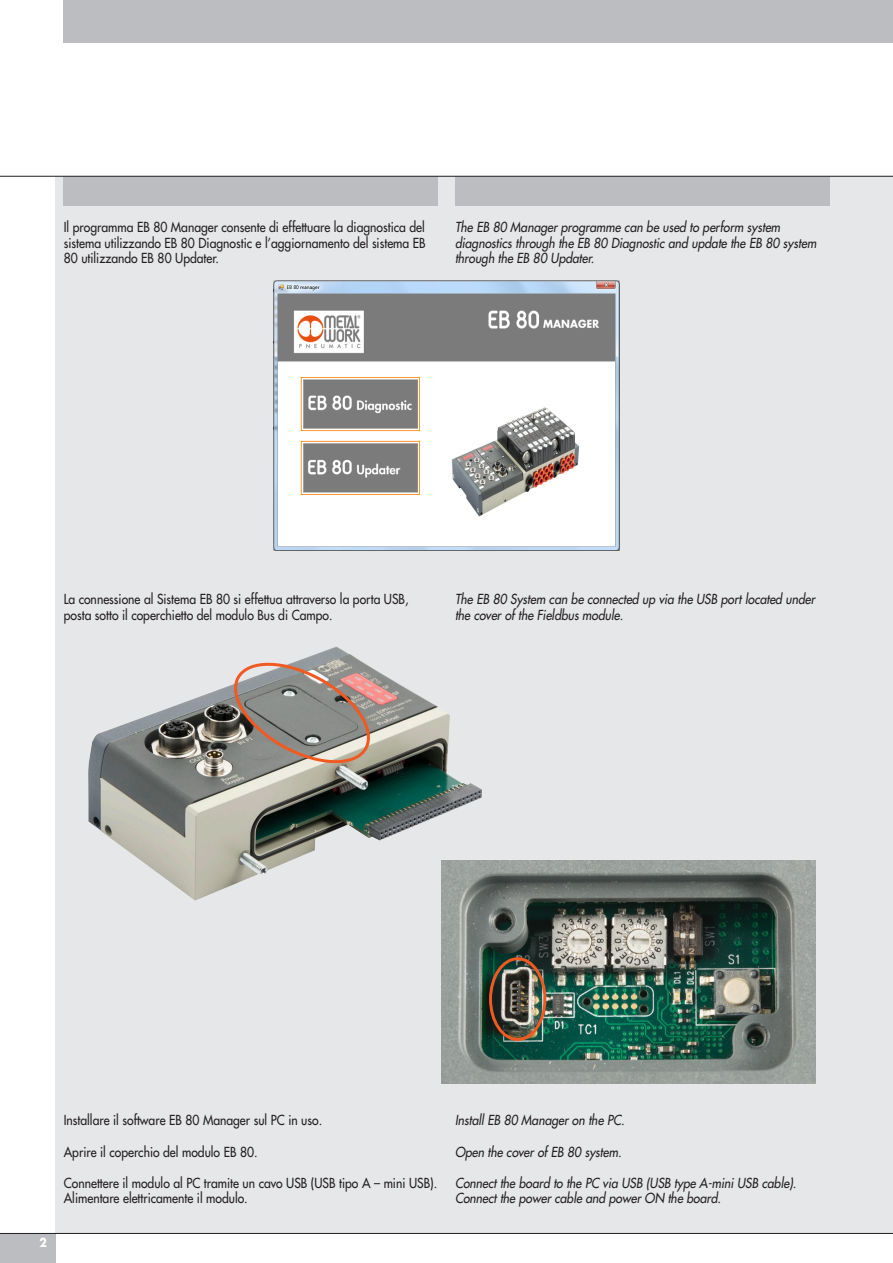
<style>
.page{position:relative;width:893px;height:1263px;background:#fff}
.page>*{position:absolute;margin:0;border:0;box-sizing:border-box;transform-origin:0 0}
.Stile_di_paragrafo_2{font:500 13.5px/15.6px "Futura Std";color:#231f20;scale:.9 1}
.Stile_di_paragrafo_3{font:italic 500 13.5px/15.6px "Futura Std";color:#231f20;scale:.9 1}
.t1{font:700 12px "Futura Std";color:#fff;scale:.9 1}
</style>
<div class="page">
<div style="left:0;top:1233px;width:55px;height:30px;background:#bcbdc0"></div>
<div style="left:64px;top:0;width:829px;height:43px;background:#bcbdc0"></div>
<div style="left:55px;top:176px;width:838px;height:1057px;background:#e6e7e9"></div>
<img style="left:274px;top:281px;width:345px;height:270px">
<img style="left:88px;top:646px;width:394px;height:254px">
<svg style="left:224px;top:656px;width:156px;height:111px;background:#a0958e"></svg>
<img style="left:441px;top:861px;width:374px;height:223px">
<div style="left:489px;top:957px;width:57px;height:84px;border:3px solid #f15921;border-radius:50%"></div>
<hr style="left:0;top:1233px;width:893px;height:1px;background:#231f20">
<div style="left:64px;top:176px;width:374px;height:30px;background:#bcbdc0"></div>
<div style="left:455px;top:176px;width:374px;height:30px;background:#bcbdc0"></div>
<hr style="left:0;top:176px;width:893px;height:1px;background:#231f20">
<p class="Stile_di_paragrafo_2" style="left:64px;top:220px;width:404px;text-align:justify">Il programma EB 80 Manager consente di effettuare la diagnostica del sistema utilizzando EB 80 Diagnostic e l’aggiornamento del sistema EB 80 utilizzando EB 80 Updater.</p>
<p class="Stile_di_paragrafo_3" style="left:455px;top:220px;width:363px">The EB 80 Manager programme can be used to perform system</p>
<p class="Stile_di_paragrafo_3" style="left:455px;top:235px;width:403px">diagnostics through the EB 80 Diagnostic and update the EB 80 system through the EB 80 Updater.</p>
<p class="Stile_di_paragrafo_2" style="left:64px;top:592px;width:385px">La connessione al Sistema EB 80 si effettua attraverso la porta USB, posta sotto il coperchietto del modulo Bus di Campo.</p>
<p class="Stile_di_paragrafo_3" style="left:455px;top:592px;width:402px">The EB 80 System can be connected up via the USB port located under the cover of the Fieldbus module.</p>
<p class="t1" style="left:39px;top:1235px;width:10px">2</p>
<p class="Stile_di_paragrafo_2" style="left:64px;top:1112px;width:289px">Installare il software EB 80 Manager sul PC in uso.</p>
<p class="Stile_di_paragrafo_2" style="left:64px;top:1144px;width:217px">Aprire il coperchio del modulo EB 80.</p>
<p class="Stile_di_paragrafo_2" style="left:64px;top:1175px;width:416px">Connettere il modulo al PC tramite un cavo USB (USB tipo A – mini USB).<br>Alimentare elettricamente il modulo.</p>
<p class="Stile_di_paragrafo_3" style="left:455px;top:1113px;width:190px">Install EB 80 Manager on the PC.</p>
<p class="Stile_di_paragrafo_3" style="left:455px;top:1144px;width:187px">Open the cover of EB 80 system.</p>
<p class="Stile_di_paragrafo_3" style="left:455px;top:1175px;width:381px">Connect the board to the PC via USB (USB type A-mini USB cable).</p>
<p class="Stile_di_paragrafo_3" style="left:455px;top:1191px;width:297px">Connect the power cable and power ON the board.</p>
</div>
